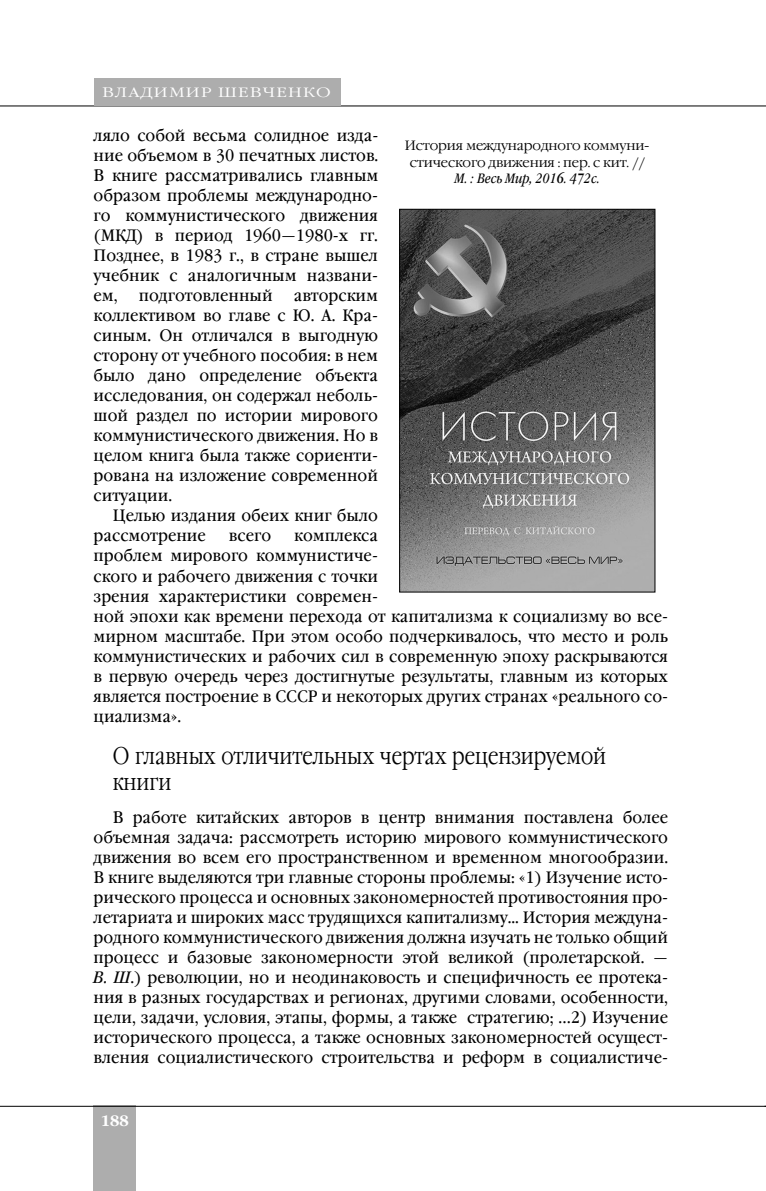
<style>
.page{position:relative;width:766px;height:1191px;background:#fff}
.page>*{position:absolute;margin:0;border:0;box-sizing:border-box;transform-origin:0 0}
.t1{font:300 24px/25.5px "Garamond Narrow C";color:#000}
.t2{font:16.5px/20px "Garamond Book Narrow C";color:#000;text-align:justify;scale:1.1 1}
.t3{font:700 15px "Garamond C";color:#fff}
.t4{font:300 13.5px/16.5px "Garamond C";letter-spacing:-.01em;color:#000;text-align:center}
.t5{font:300 13.5px "Garamond C";letter-spacing:.075em;color:#fff;scale:1.25 1}
.s1{font-family:"Garamond Book Narrow C";font-weight:400;font-style:italic}
.s2{font-style:italic}
</style>
<div class="page">
<div style="left:94px;top:1106px;width:42px;height:85px;background:#adadad"></div>
<hr style="left:0;top:1106px;width:765px;height:1px;background:#000">
<hr style="left:0;top:106px;width:765px;height:1px;background:#000">
<div style="left:94px;top:78px;width:246px;height:28px;background:#adadad"></div>
<img style="left:401px;top:211px;width:252px;height:379px">
<div style="left:399px;top:209px;width:256px;height:383px;border:1px solid #000"></div>
<p class="t5" style="left:102px;top:87px;width:184px">ВЛАДИМИР ШЕВЧЕНКО</p>
<p class="t2" style="left:94px;top:127px;width:260px">ляло собой весьма солидное изда&shy;ние объемом в 30 печатных листов.<br>В книге рассматривались главным образом проблемы международно&shy;го коммунистического движения (МКД) в период 1960—1980-х гг.<br>Позднее, в 1983 г., в стране вышел учебник с аналогичным названи&shy;ем,</p>
<p class="t4" style="left:405px;top:139px;width:246px">История международного коммуни&shy;стического движения : пер. с кит. //<br><span class="s1">М. : Весь Мир, 2016. 472с.</span></p>
<p class="t2" style="left:139px;top:287px;width:123px">подготовленный</p>
<p class="t2" style="left:294px;top:287px;width:78px">авторским</p>
<p class="t2" style="left:94px;top:307px;width:260px">коллективом во главе с Ю. А. Кра-</p>
<p class="t2" style="left:94px;top:327px;width:260px">синым. Он отличался в выгодную</p>
<p class="t2" style="left:94px;top:347px;width:260px">сторону от учебного пособия: в нем</p>
<p class="t2" style="left:94px;top:367px;width:260px">было дано определение объекта</p>
<p class="t2" style="left:94px;top:387px;width:260px">исследования, он содержал неболь-</p>
<p class="t2" style="left:94px;top:407px;width:260px">шой раздел по истории мирового</p>
<p class="t2" style="left:94px;top:427px;width:260px">коммунистического движения. Но в</p>
<p class="t2" style="left:94px;top:447px;width:260px">целом книга была также сориенти-</p>
<p class="t2" style="left:94px;top:467px;width:260px">рована на изложение современной</p>
<p class="t2" style="left:94px;top:487px;width:73px">ситуации.</p>
<p class="t2" style="left:113px;top:507px;width:242px">Целью издания обеих книг было</p>
<p class="t2" style="left:94px;top:527px;width:103px">рассмотрение</p>
<p class="t2" style="left:229px;top:527px;width:40px">всего</p>
<p class="t2" style="left:94px;top:527px;width:523px;text-align:left;text-indent:201px">комплекса<br>проблем мирового коммунистиче-<br>ского и рабочего движения с точки<br>зрения характеристики современ-<br>ной эпохи как времени перехода от капитализма к социализму во все&shy;мирном масштабе. При этом особо подчеркивалось, что место и роль коммунистических и рабочих сил в современную эпоху раскрываются в первую очередь через достигнутые результаты, главным из которых является построение в СССР и некоторых других странах «реального со&shy;циализма».</p>
<p class="t1" style="left:113px;top:745px;width:495px">О главных отличительных чертах рецензируемой книги</p>
<p class="t2" style="left:94px;top:808px;width:523px;text-indent:19px">В работе китайских авторов в центр внимания поставлена более объемная задача: рассмотреть историю мирового коммунистического движения во всем его пространственном и временном многообразии.<br>В книге выделяются три главные стороны проблемы: «1) Изучение исто&shy;рического процесса и основных закономерностей противостояния про&shy;летариата и широких масс трудящихся капитализму... История междуна&shy;родного коммунистического движения должна изучать не только общий процесс и базовые закономерности этой великой (пролетарской. — <span class="s2">В. Ш</span>.) революции, но и неодинаковость и специфичность ее протека&shy;ния в разных государствах и регионах, другими словами, особенности, цели, задачи, условия, этапы, формы, а также стратегию; …2) Изучение исторического процесса, а также основных закономерностей осущест&shy;вления социалистического строительства и реформ в социалистиче-</p>
<p class="t3" style="left:101px;top:1114px;width:29px">188</p>
</div>
